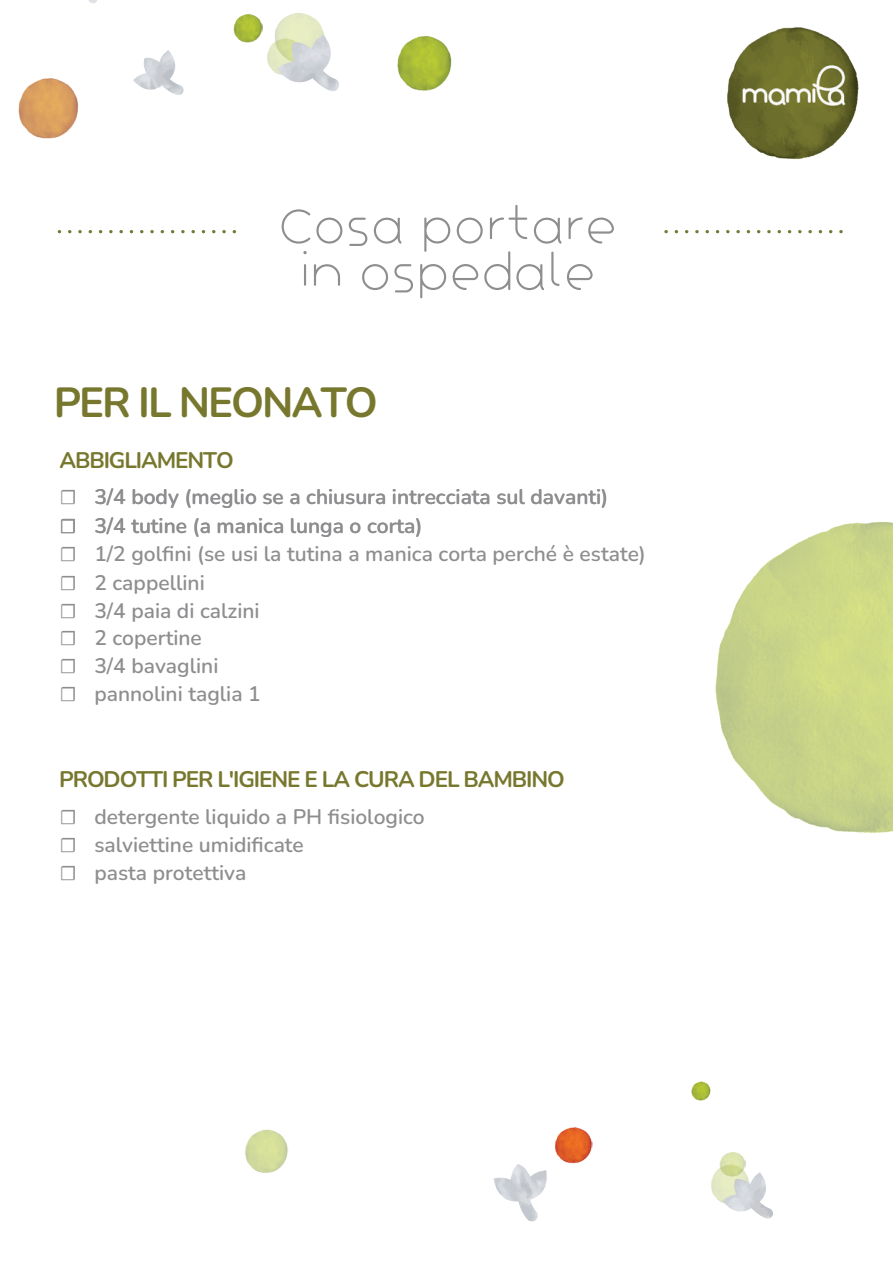
<style>
.page{position:relative;width:893px;height:1263px;background:#fff}
.page>*{position:absolute;margin:0;border:0;box-sizing:border-box;transform-origin:0 0}
.t1{font:60px/46.5px "Crapaud petit";letter-spacing:-.035em;color:#8e8d8f;text-align:center}
.t2{font:700 42px "Nunito";letter-spacing:-.05em;color:#77782e}
.t3{font:700 22.5px "Nunito";letter-spacing:-.05em;color:#77782e}
.t4{font:600 21px/28.2px "Nunito";color:#8e8d8f}
.s1{font-family:"Source Sans Pro";font-weight:400}
</style>
<div class="page">
<img style="left:727px;top:27px;width:132px;height:132px">
<svg style="left:59px;top:230px;width:177px;height:3px"></svg>
<svg style="left:666px;top:230px;width:177px;height:3px"></svg>
<img style="left:715px;top:521px;width:178px;height:312px">
<img style="left:18px;top:78px;width:61px;height:61px">
<img style="left:267px;top:43px;width:10px;height:31px">
<img style="left:234px;top:14px;width:28px;height:29px">
<img style="left:274px;top:13px;width:50px;height:51px">
<img style="left:397px;top:36px;width:55px;height:55px">
<img style="left:277px;top:34px;width:62px;height:57px">
<svg style="left:88px;top:0;width:9px;height:3px"></svg>
<img style="left:133px;top:50px;width:51px;height:45px">
<img style="left:245px;top:1129px;width:43px;height:44px">
<img style="left:691px;top:1082px;width:19px;height:19px">
<img style="left:711px;top:1164px;width:35px;height:39px">
<img style="left:720px;top:1152px;width:25px;height:25px">
<img style="left:722px;top:1172px;width:51px;height:47px">
<img style="left:494px;top:1164px;width:53px;height:58px">
<img style="left:555px;top:1127px;width:37px;height:37px">
<h1 class="t1" style="left:277px;top:202px;width:342px">Cosa portare in ospedale</h1>
<h2 class="t2" style="left:54px;top:373px;width:325px">PER IL NEONATO</h2>
<p class="t3" style="left:59px;top:445px;width:176px">ABBIGLIAMENTO</p>
<p class="t4" style="left:60px;top:482px;width:588px"><span class="s1">☐</span> 3/4 body (meglio se a chiusura intrecciata sul davanti)<br><span class="s1">☐</span> 3/4 tutine (a manica lunga o corta)<br><span class="s1">☐</span> 1/2 golfini (se usi la tutina a manica corta perché è estate) <span class="s1">☐</span> 2 cappellini<br><span class="s1">☐</span> 3/4 paia di calzini<br><span class="s1">☐</span> 2 copertine<br><span class="s1">☐</span> 3/4 bavaglini<br><span class="s1">☐</span> pannolini taglia 1</p>
<p class="t3" style="left:59px;top:764px;width:507px">PRODOTTI PER L'IGIENE E LA CURA DEL BAMBINO</p>
<p class="t4" style="left:60px;top:802px;width:367px"><span class="s1">☐</span> detergente liquido a PH fisiologico <span class="s1">☐</span> salviettine umidificate<br><span class="s1">☐</span> pasta protettiva</p>
</div>
